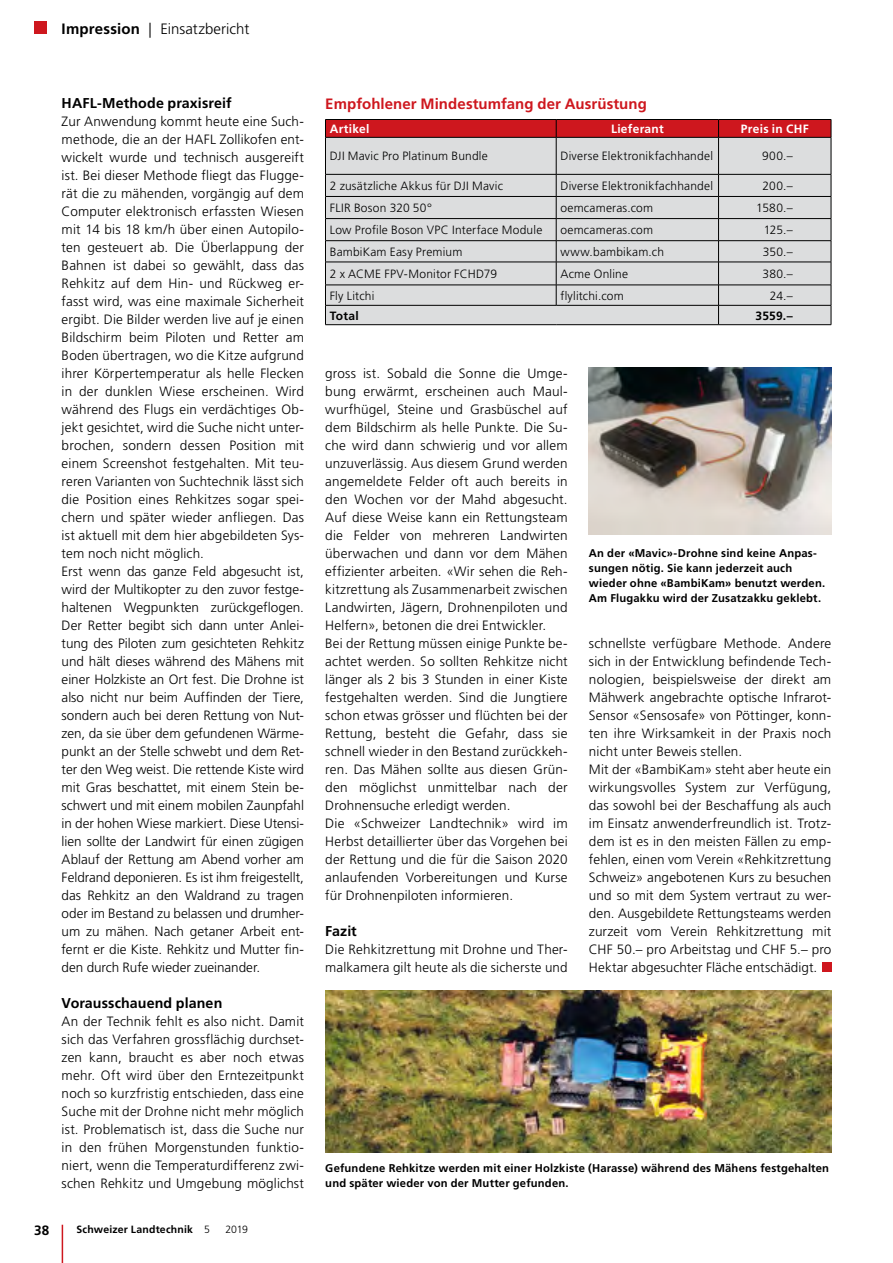
<style>
.page{position:relative;width:893px;height:1263px;background:#fff}
.page>*{position:absolute;margin:0;border:0;box-sizing:border-box;transform-origin:0 0}
.t1{font:700 15px "Frutiger LT Std";letter-spacing:.005em;color:#ce171e}
.t2{font:300 15px "Frutiger LT Std";color:#000}
.t3{font:700 14.25px "Frutiger LT Std";letter-spacing:.005em;color:#000}
.t4{font:300 13.5px/18px "Frutiger LT Std";letter-spacing:.01em;color:#000}
.t5{font:700 13.5px "Frutiger LT Std";color:#000}
.t6{font:300 12px "Frutiger LT Std";letter-spacing:.02em;color:#000}
.t7{font:700 12px "Frutiger LT Std";letter-spacing:.025em;color:#fff}
.t8{font:700 12px "Frutiger LT Std";letter-spacing:.02em;color:#000}
.t9{font:700 11.25px/15px "Frutiger LT Std";letter-spacing:.015em;color:#000}
.t10{font:700 10.5px "Frutiger LT Std";letter-spacing:.015em;color:#000}
.t11{font:300 10.5px "Frutiger LT Std";color:#000}
.s1{font-weight:700}
.s2{font-weight:300}
</style>
<div class="page">
<hr style="left:62px;top:1225px;width:1px;height:38px;background:#ce171e">
<div style="left:34px;top:21px;width:13px;height:13px;background:#ce171e"></div>
<div style="left:326px;top:138px;width:505px;height:186px;background:#dcddde"></div>
<svg style="left:325px;top:119px;width:507px;height:18px;background:#bf151c"></svg>
<hr style="left:325px;top:137px;width:231px;height:1px;background:#000">
<hr style="left:325px;top:138px;width:1px;height:36px;background:#000">
<hr style="left:556px;top:137px;width:162px;height:1px;background:#000">
<hr style="left:556px;top:138px;width:1px;height:36px;background:#000">
<hr style="left:718px;top:137px;width:113px;height:1px;background:#000">
<hr style="left:718px;top:138px;width:1px;height:36px;background:#000">
<hr style="left:831px;top:138px;width:1px;height:36px;background:#000">
<hr style="left:325px;top:174px;width:231px;height:1px;background:#000">
<hr style="left:556px;top:174px;width:162px;height:1px;background:#000">
<hr style="left:718px;top:174px;width:113px;height:1px;background:#000">
<hr style="left:325px;top:196px;width:231px;height:1px;background:#000">
<hr style="left:556px;top:196px;width:162px;height:1px;background:#000">
<hr style="left:718px;top:196px;width:113px;height:1px;background:#000">
<hr style="left:325px;top:218px;width:231px;height:1px;background:#000">
<hr style="left:556px;top:218px;width:162px;height:1px;background:#000">
<hr style="left:718px;top:218px;width:113px;height:1px;background:#000">
<hr style="left:325px;top:240px;width:231px;height:1px;background:#000">
<hr style="left:556px;top:240px;width:162px;height:1px;background:#000">
<hr style="left:718px;top:240px;width:113px;height:1px;background:#000">
<hr style="left:325px;top:262px;width:231px;height:1px;background:#000">
<hr style="left:556px;top:262px;width:162px;height:1px;background:#000">
<hr style="left:718px;top:262px;width:113px;height:1px;background:#000">
<hr style="left:325px;top:285px;width:231px;height:1px;background:#000">
<hr style="left:556px;top:285px;width:162px;height:1px;background:#000">
<svg style="left:556px;top:175px;width:1px;height:130px"></svg>
<hr style="left:718px;top:285px;width:113px;height:1px;background:#000">
<hr style="left:325px;top:305px;width:231px;height:1px;background:#000">
<svg style="left:325px;top:175px;width:1px;height:149px"></svg>
<hr style="left:556px;top:305px;width:162px;height:1px;background:#000">
<hr style="left:718px;top:305px;width:113px;height:1px;background:#000">
<svg style="left:718px;top:175px;width:1px;height:149px"></svg>
<svg style="left:831px;top:175px;width:1px;height:149px"></svg>
<hr style="left:325px;top:324px;width:231px;height:1px;background:#000">
<hr style="left:556px;top:324px;width:162px;height:1px;background:#000">
<hr style="left:718px;top:324px;width:113px;height:1px;background:#000">
<img style="left:325px;top:990px;width:506px;height:162px">
<div style="left:822px;top:963px;width:9px;height:9px;background:#ce171e"></div>
<img style="left:589px;top:367px;width:242px;height:168px">
<p class="t2" style="left:62px;top:20px;width:189px"><span class="s1">Impression</span> | Einsatzbericht</p>
<p class="t3" style="left:62px;top:95px;width:172px">HAFL-Methode praxisreif</p>
<p class="t4" style="left:62px;top:113px;width:244px">Zur Anwendung kommt heute eine Such&shy;methode, die an der HAFL Zollikofen ent&shy;wickelt wurde und technisch ausgereift ist. Bei dieser Methode fliegt das Flugge&shy;rät die zu mähenden, vorgängig auf dem Computer elektronisch erfassten Wiesen mit 14 bis 18 km/h über einen Autopilo&shy;ten gesteuert ab. Die Überlappung der Bahnen ist dabei so gewählt, dass das Rehkitz auf dem Hin- und Rückweg er&shy;fasst wird, was eine maximale Sicherheit ergibt. Die Bilder werden live auf je einen Bildschirm beim Piloten und Retter am Boden übertragen, wo die Kitze aufgrund ihrer Körpertemperatur als helle Flecken in der dunklen Wiese erscheinen. Wird während des Flugs ein verdächtiges Ob&shy;jekt gesichtet, wird die Suche nicht unter&shy;brochen, sondern dessen Position mit einem Screenshot festgehalten. Mit teu&shy;reren Varianten von Suchtechnik lässt sich die Position eines Rehkitzes sogar spei&shy;chern und später wieder anfliegen. Das ist aktuell mit dem hier abgebildeten Sys&shy;tem noch nicht möglich.<br>Erst wenn das ganze Feld abgesucht ist, wird der Multikopter zu den zuvor festge&shy;haltenen Wegpunkten zurückgeflogen.<br>Der Retter begibt sich dann unter Anlei&shy;tung des Piloten zum gesichteten Rehkitz und hält dieses während des Mähens mit einer Holzkiste an Ort fest. Die Drohne ist also nicht nur beim Auffinden der Tiere, sondern auch bei deren Rettung von Nut&shy;zen, da sie über dem gefundenen Wärme&shy;punkt an der Stelle schwebt und dem Ret&shy;ter den Weg weist. Die rettende Kiste wird mit Gras beschattet, mit einem Stein be&shy;schwert und mit einem mobilen Zaunpfahl in der hohen Wiese markiert. Diese Utensi&shy;lien sollte der Landwirt für einen zügigen Ablauf der Rettung am Abend vorher am Feldrand deponieren. Es ist ihm freigestellt, das Rehkitz an den Waldrand zu tragen oder im Bestand zu belassen und drumher&shy;um zu mähen. Nach getaner Arbeit ent&shy;fernt er die Kiste. Rehkitz und Mutter fin&shy;den durch Rufe wieder zueinander.</p>
<p class="t3" style="left:62px;top:995px;width:162px">Vorausschauend planen</p>
<p class="t4" style="left:62px;top:1013px;width:244px;text-align:justify">An der Technik fehlt es also nicht. Damit sich das Verfahren grossflächig durchset&shy;zen kann, braucht es aber noch etwas mehr. Oft wird über den Erntezeitpunkt noch so kurzfristig entschieden, dass eine Suche mit der Drohne nicht mehr möglich ist. Problematisch ist, dass die Suche nur in den frühen Morgenstunden funktio&shy;niert, wenn die Temperaturdifferenz zwi&shy;schen Rehkitz und Umgebung möglichst</p>
<p class="t5" style="left:34px;top:1222px;width:17px">38</p>
<p class="t10" style="left:77px;top:1223px;width:135px">Schweizer Landtechnik <span class="s2">5</span></p>
<p class="t11" style="left:225px;top:1223px;width:24px">2019</p>
<p class="t1" style="left:325px;top:95px;width:323px">Empfohlener Mindestumfang der Ausrüstung</p>
<p class="t7" style="left:330px;top:122px;width:41px">Artikel</p>
<p class="t7" style="left:611px;top:122px;width:54px">Lieferant</p>
<p class="t7" style="left:741px;top:122px;width:70px">Preis in CHF</p>
<p class="t6" style="left:330px;top:149px;width:160px">DJI Mavic Pro Platinum Bundle</p>
<p class="t6" style="left:560px;top:149px;width:154px">Diverse Elektronikfachhandel</p>
<p class="t6" style="left:762px;top:149px;width:32px">900.–</p>
<p class="t6" style="left:330px;top:179px;width:175px">2 zusätzliche Akkus für DJI Mavic</p>
<p class="t6" style="left:560px;top:179px;width:154px">Diverse Elektronikfachhandel</p>
<p class="t6" style="left:762px;top:179px;width:32px">200.–</p>
<p class="t6" style="left:330px;top:201px;width:104px">FLIR Boson 320 50°</p>
<p class="t6" style="left:560px;top:201px;width:94px">oemcameras.com</p>
<p class="t6" style="left:756px;top:201px;width:38px">1580.–</p>
<p class="t6" style="left:330px;top:223px;width:214px">Low Profile Boson VPC Interface Module</p>
<p class="t6" style="left:560px;top:223px;width:94px">oemcameras.com</p>
<p class="t6" style="left:764px;top:223px;width:31px">125.–</p>
<p class="t6" style="left:330px;top:245px;width:134px">BambiKam Easy Premium</p>
<p class="t6" style="left:560px;top:245px;width:105px">www.bambikam.ch</p>
<p class="t6" style="left:763px;top:245px;width:31px">350.–</p>
<p class="t6" style="left:330px;top:267px;width:169px">2 x ACME FPV-Monitor FCHD79</p>
<p class="t6" style="left:560px;top:267px;width:69px">Acme Online</p>
<p class="t6" style="left:762px;top:267px;width:32px">380.–</p>
<p class="t6" style="left:330px;top:289px;width:46px">Fly Litchi</p>
<p class="t6" style="left:560px;top:289px;width:65px">flylitchi.com</p>
<p class="t6" style="left:770px;top:289px;width:24px">24.–</p>
<p class="t8" style="left:330px;top:308px;width:31px">Total</p>
<p class="t8" style="left:755px;top:308px;width:39px">3559.–</p>
<p class="t4" style="left:325px;top:365px;width:244px">gross ist. Sobald die Sonne die Umge&shy;bung erwärmt, erscheinen auch Maul&shy;wurfhügel, Steine und Grasbüschel auf dem Bildschirm als helle Punkte. Die Su&shy;che wird dann schwierig und vor allem unzuverlässig. Aus diesem Grund werden angemeldete Felder oft auch bereits in den Wochen vor der Mahd abgesucht.<br>Auf diese Weise kann ein Rettungsteam die Felder von mehreren Landwirten überwachen und dann vor dem Mähen effizienter arbeiten. «Wir sehen die Reh&shy;kitzrettung als Zusammenarbeit zwischen Landwirten, Jägern, Drohnenpiloten und Helfern», betonen die drei Entwickler.<br>Bei der Rettung müssen einige Punkte be&shy;achtet werden. So sollten Rehkitze nicht länger als 2 bis 3 Stunden in einer Kiste festgehalten werden. Sind die Jungtiere schon etwas grösser und flüchten bei der Rettung, besteht die Gefahr, dass sie schnell wieder in den Bestand zurückkeh&shy;ren. Das Mähen sollte aus diesen Grün&shy;den möglichst unmittelbar nach der Drohnensuche erledigt werden.<br>Die «Schweizer Landtechnik» wird im Herbst detaillierter über das Vorgehen bei der Rettung und die für die Saison 2020 anlaufenden Vorbereitungen und Kurse für Drohnenpiloten informieren.</p>
<p class="t3" style="left:325px;top:923px;width:33px">Fazit</p>
<p class="t4" style="left:325px;top:941px;width:244px">Die Rehkitzrettung mit Drohne und Ther&shy;malkamera gilt heute als die sicherste und</p>
<p class="t9" style="left:589px;top:545px;width:238px">An der «Mavic»-Drohne sind keine Anpas&shy;sungen nötig. Sie kann jederzeit auch wieder ohne «BambiKam» benutzt werden.<br>Am Flugakku wird der Zusatzakku geklebt.</p>
<p class="t4" style="left:589px;top:635px;width:244px">schnellste verfügbare Methode. Andere sich in der Entwicklung befindende Tech&shy;nologien, beispielsweise der direkt am Mähwerk angebrachte optische Infrarot-Sensor «Sensosafe» von Pöttinger, konn&shy;ten ihre Wirksamkeit in der Praxis noch nicht unter Beweis stellen.<br>Mit der «BambiKam» steht aber heute ein wirkungsvolles System zur Verfügung, das sowohl bei der Beschaffung als auch im Einsatz anwenderfreundlich ist. Trotz&shy;dem ist es in den meisten Fällen zu emp&shy;fehlen, einen vom Verein «Rehkitzrettung Schweiz» angebotenen Kurs zu besuchen und so mit dem System vertraut zu wer&shy;den. Ausgebildete Rettungsteams werden zurzeit vom Verein Rehkitzrettung mit CHF 50.– pro Arbeitstag und CHF 5.– pro Hektar abgesuchter Fläche entschädigt.</p>
<p class="t9" style="left:325px;top:1161px;width:505px">Gefundene Rehkitze werden mit einer Holzkiste (Harasse) während des Mähens festgehalten und später wieder von der Mutter gefunden.</p>
</div>
